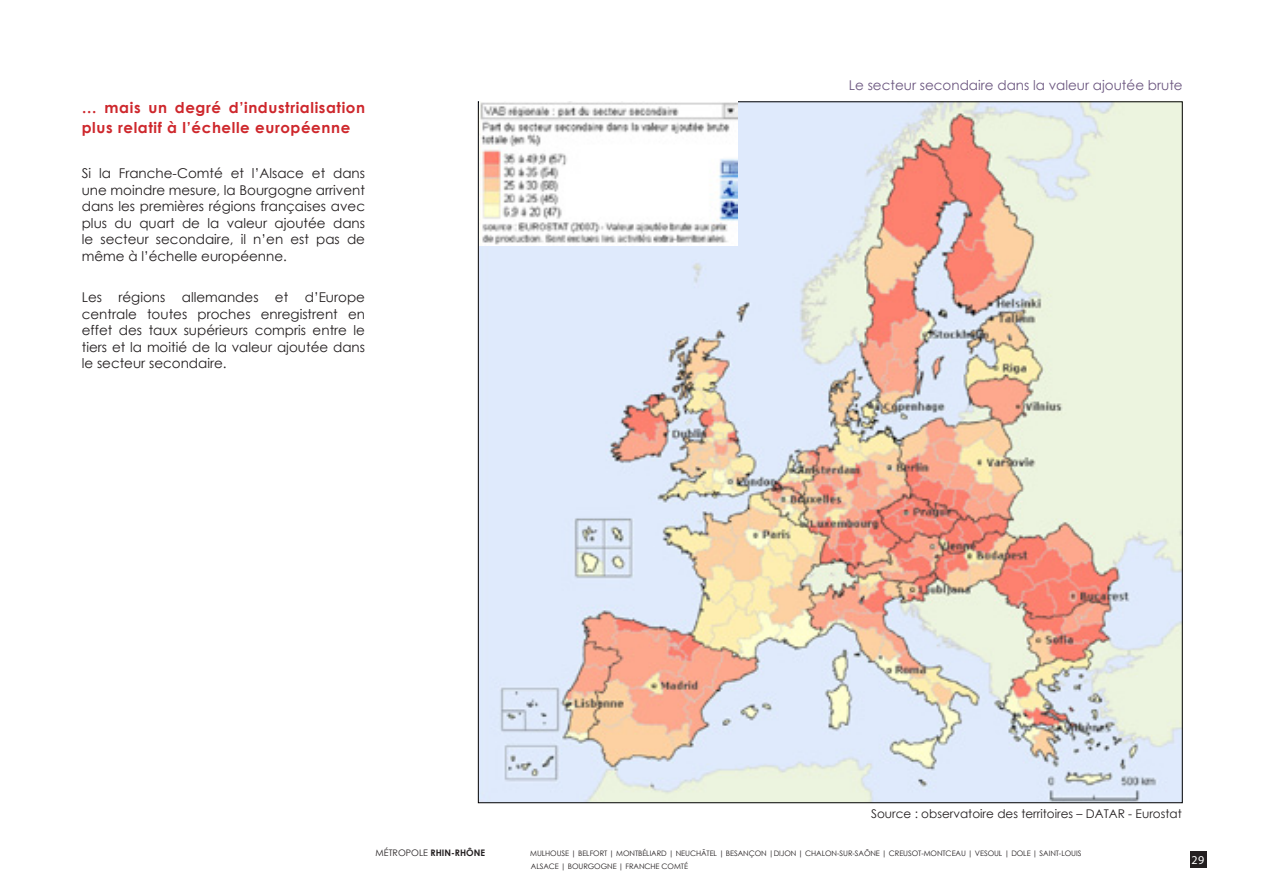
<style>
.page{position:relative;width:1263px;height:893px;background:#fff}
.page>*{position:absolute;margin:0;border:0;box-sizing:border-box;transform-origin:0 0}
.titre_1{font:700 15px/20.4px "Century Gothic";letter-spacing:.04em;color:#ce272c}
.texte1{font:13.5px/16.5px "Century Gothic";color:#231f20;text-align:justify}
.titre_encart{font:13.5px "Century Gothic";color:#6c5780}
.texte1-2{font:12px "Century Gothic";color:#231f20}
.t1{font:12px "Myriad Pro";color:#fff}
.t2{font:700 9px "Century Gothic";color:#231f20}
.t3{font:7.5px/13px "Century Gothic";letter-spacing:-.01em;color:#231f20}
.s1{font-weight:400}
</style>
<div class="page">
<img style="left:480px;top:103px;width:701px;height:698px">
<img style="left:479px;top:101px;width:259px;height:144px">
<div style="left:1190px;top:851px;width:16px;height:16px;background:#231f20"></div>
<p class="titre_1" style="left:82px;top:96px;width:285px">… mais un degré d’industrialisation plus relatif à l’échelle européenne</p>
<p class="texte1" style="left:82px;top:165px;width:285px">Si la Franche-Comté et l’Alsace et dans une moindre mesure, la Bourgogne arrivent dans les premières régions françaises avec plus du quart de la valeur ajoutée dans le secteur secondaire, il n’en est pas de même à l’échelle européenne.</p>
<p class="texte1" style="left:82px;top:289px;width:285px">Les régions allemandes et d’Europe centrale toutes proches enregistrent en effet des taux supérieurs compris entre le tiers et la moitié de la valeur ajoutée dans le secteur secondaire.</p>
<p class="titre_encart" style="left:849px;top:76px;width:335px">Le secteur secondaire dans la valeur ajoutée brute</p>
<p class="texte1-2" style="left:871px;top:805px;width:312px">Source : observatoire des territoires – DATAR - Eurostat</p>
<p class="t2" style="left:376px;top:846px;width:111px"><span class="s1">MÉTROPOLE</span> RHIN-RHÔNE</p>
<p class="t3" style="left:530px;top:847px;width:553px">MULHOUSE | BELFORT | MONTBÉLIARD | NEUCHÂTEL | BESANÇON |DIJON | CHALON-SUR-SAÔNE | CREUSOT-MONTCEAU | VESOUL | DOLE | SAINT-LOUIS<br>ALSACE | BOURGOGNE | FRANCHE COMTÉ</p>
<p class="t1" style="left:1191px;top:852px;width:14px">29</p>
</div>
